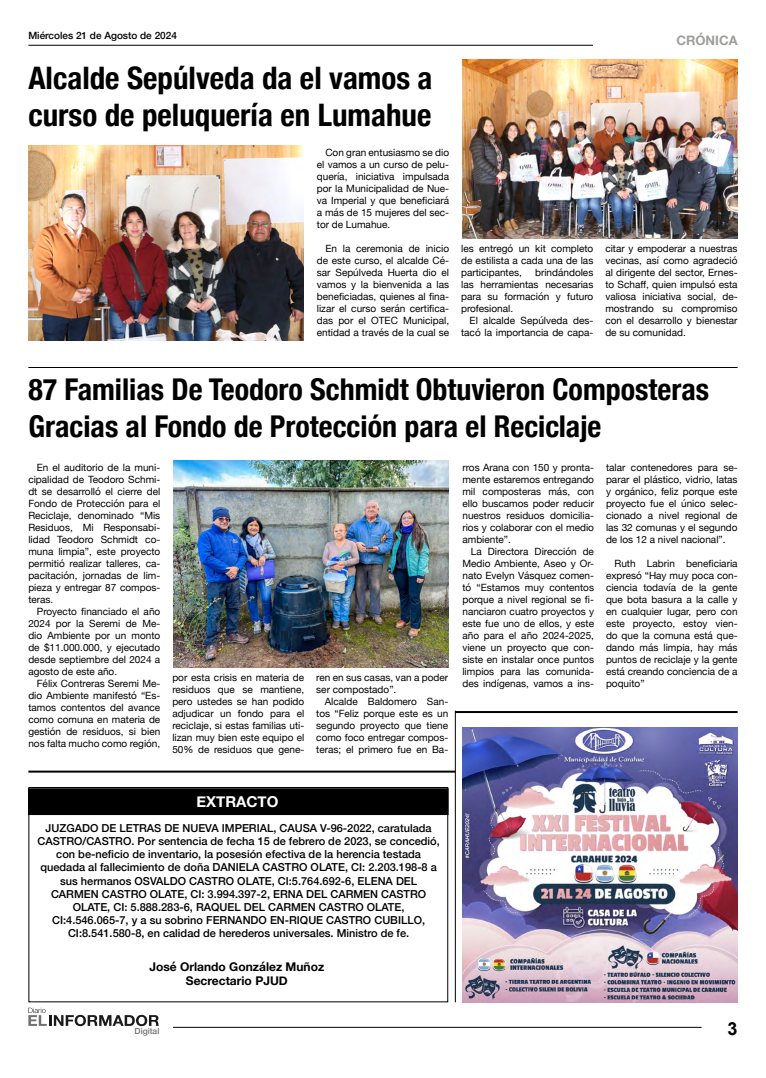
<style>
.page{position:relative;width:766px;height:1078px;background:#fff}
.page>*{position:absolute;margin:0;border:0;box-sizing:border-box;transform-origin:0 0}
.t1{font:700 condensed 31px/37.2px "Helvetica Neue";color:#000}
.t2{font:700 condensed 30px/36px "Helvetica Neue";color:#000}
.t3{font:700 18px "Arial";color:#000}
.t4{font:700 15px "Helvetica Neue";color:#fff}
.t5{font:700 13px "Helvetica Neue";color:#9d9d9c}
.t6{font:700 12px/14.4px "Helvetica Neue";color:#000;text-align:center}
.t7{font:500 11px/13.2px "Helvetica Neue";color:#000;text-align:center}
.t8{font:10px/12px "Helvetica Neue";color:#000;text-align:justify}
.t9{font:500 10px "Helvetica Neue";color:#000}
.t10{font:500 8.5px "Helvetica Neue";color:#717170}
</style>
<div class="page">
<hr style="left:28px;top:45px;width:564px;height:1px;background:#000">
<hr style="left:173px;top:1026px;width:528px;height:1px;background:#000">
<svg style="left:28px;top:1007px;width:131px;height:18px"></svg>
<hr style="left:28px;top:367px;width:709px;height:1px;background:#000">
<div style="left:28px;top:788px;width:420px;height:26px;background:#000"></div>
<div style="left:28px;top:788px;width:420px;height:26px;border:1px solid #000"></div>
<div style="left:28px;top:786px;width:420px;height:216px;border:1px solid #000"></div>
<img style="left:462px;top:727px;width:275px;height:275px">
<hr style="left:28px;top:770px;width:427px;height:2px;background:#000">
<hr style="left:455px;top:711px;width:282px;height:2px;background:#000">
<hr style="left:455px;top:710px;width:1px;height:292px;background:#000">
<img style="left:462px;top:59px;width:275px;height:179px">
<img style="left:28px;top:145px;width:275px;height:195px">
<img style="left:173px;top:461px;width:275px;height:206px">
<p class="t9" style="left:28px;top:28px;width:150px">Miércoles 21 de Agosto de 2024</p>
<h1 class="t1" style="left:28px;top:57px;width:405px">Alcalde Sepúlveda da el vamos a curso de peluquería en Lumahue</h1>
<p class="t8" style="left:317px;top:147px;width:134px;text-indent:8px">Con gran entusiasmo se dio el vamos a un curso de pelu&shy;quería, iniciativa impulsada por la Municipalidad de Nue&shy;va Imperial y que beneficiará a más de 15 mujeres del sec&shy;tor de Lumahue.</p>
<p class="t8" style="left:317px;top:243px;width:134px;text-indent:8px">En la ceremonia de inicio de este curso, el alcalde Cé&shy;sar Sepúlveda Huerta dio el vamos y la bienvenida a las beneficiadas, quienes al fina&shy;lizar el curso serán certifica&shy;das por el OTEC Municipal, entidad a través de la cual se</p>
<p class="t8" style="left:461px;top:243px;width:134px">les entregó un kit completo de estilista a cada una de las participantes,</p>
<p class="t8" style="left:461px;top:267px;width:134px;text-indent:74px">brindándoles las herramientas necesarias para su formación y futuro profesional.</p>
<p class="t8" style="left:461px;top:315px;width:134px;text-align:right">El alcalde Sepúlveda des&shy;tacó la importancia de capa-</p>
<h3 class="t5" style="left:676px;top:30px;width:63px">CRÓNICA</h3>
<p class="t8" style="left:605px;top:243px;width:134px">citar y empoderar a nuestras vecinas, así como agradeció al dirigente del sector, Ernes&shy;to Schaff, quien impulsó esta valiosa iniciativa social, de&shy;mostrando su compromiso con el desarrollo y bienestar de su comunidad.</p>
<h2 class="t2" style="left:28px;top:369px;width:682px">87 Familias De Teodoro Schmidt Obtuvieron Composteras<br>Gracias al Fondo de Protección para el Reciclaje</h2>
<p class="t8" style="left:28px;top:461px;width:133px;text-indent:8px">En el auditorio de la muni&shy;cipalidad de Teodoro Schmi&shy;dt se desarrolló el cierre del Fondo de Protección para el Reciclaje, denominado “Mis Residuos, Mi Responsabi&shy;lidad Teodoro Schmidt co&shy;muna limpia”, este proyecto permitió realizar talleres, ca&shy;pacitación, jornadas de lim&shy;pieza y entregar 87 compos&shy;teras.</p>
<p class="t8" style="left:28px;top:605px;width:133px;text-indent:8px">Proyecto financiado el año 2024 por la Seremi de Me&shy;dio Ambiente por un monto de $11.000.000, y ejecutado desde septiembre del 2024 a agosto de este año.</p>
<p class="t8" style="left:28px;top:677px;width:133px;text-indent:8px">Félix Contreras Seremi Me&shy;dio Ambiente manifestó “Es&shy;tamos contentos del avance como comuna en materia de gestión de residuos, si bien nos falta mucho como región,</p>
<p class="t8" style="left:172px;top:672px;width:133px">por esta crisis en materia de residuos que se mantiene, pero ustedes se han podido adjudicar un fondo para el reciclaje, si estas familias uti&shy;lizan muy bien este equipo el 50% de residuos que gene-</p>
<p class="t8" style="left:316px;top:672px;width:133px">ren en sus casas, van a poder ser compostado”.</p>
<p class="t8" style="left:316px;top:696px;width:133px;text-indent:8px">Alcalde Baldomero San&shy;tos “Feliz porque este es un segundo proyecto que tiene como foco entregar compos&shy;teras; el primero fue en Ba-</p>
<p class="t8" style="left:462px;top:461px;width:133px">rros Arana con 150 y pronta&shy;mente estaremos entregando mil composteras más, con ello buscamos poder reducir nuestros residuos domicilia&shy;rios y colaborar con el medio ambiente”.</p>
<p class="t8" style="left:462px;top:545px;width:133px;text-indent:8px">La Directora Dirección de Medio Ambiente, Aseo y Or&shy;nato Evelyn Vásquez comen&shy;tó “Estamos muy contentos porque a nivel regional se fi&shy;nanciaron cuatro proyectos y este fue uno de ellos, y este año para el año 2024-2025, viene un proyecto que con&shy;siste en instalar once puntos limpios para las comunida&shy;des indígenas, vamos a ins-</p>
<p class="t8" style="left:606px;top:461px;width:133px">talar contenedores para se&shy;parar el plástico, vidrio, latas y orgánico, feliz porque este proyecto fue el único selec&shy;cionado a nivel regional de las 32 comunas y el segundo de los 12 a nivel nacional”.</p>
<p class="t8" style="left:606px;top:557px;width:133px;text-indent:8px">Ruth Labrin beneficiaria expresó “Hay muy poca con&shy;ciencia todavía de la gente que bota basura a la calle y en cualquier lugar, pero con este proyecto, estoy vien&shy;do que la comuna está que&shy;dando más limpia, hay más puntos de reciclaje y la gente está creando conciencia de a poquito”</p>
<h3 class="t4" style="left:196px;top:790px;width:83px">EXTRACTO</h3>
<p class="t7" style="left:37px;top:820px;width:404px">JUZGADO DE LETRAS DE NUEVA IMPERIAL, CAUSA V-96-2022, caratulada CASTRO/CASTRO. Por sentencia de fecha 15 de febrero de 2023, se concedió, con be-neficio de inventario, la posesión efectiva de la herencia testada quedada al fallecimiento de doña DANIELA CASTRO OLATE, CI: 2.203.198-8 a sus hermanos OSVALDO CASTRO OLATE, CI:5.764.692-6, ELENA DEL CARMEN CASTRO OLATE, CI: 3.994.397-2, ERNA DEL CARMEN CASTRO OLATE, CI: 5.888.283-6, RAQUEL DEL CARMEN CASTRO OLATE, CI:4.546.065-7, y a su sobrino FERNANDO EN-RIQUE CASTRO CUBILLO, CI:8.541.580-8, en calidad de herederos universales. Ministro de fe.</p>
<p class="t6" style="left:149px;top:959px;width:176px">José Orlando González Muñoz<br>Secrectario PJUD</p>
<p class="t10" style="left:134px;top:1023px;width:26px">Digital</p>
<h3 class="t3" style="left:727px;top:1016px;width:12px">3</h3>
</div>
